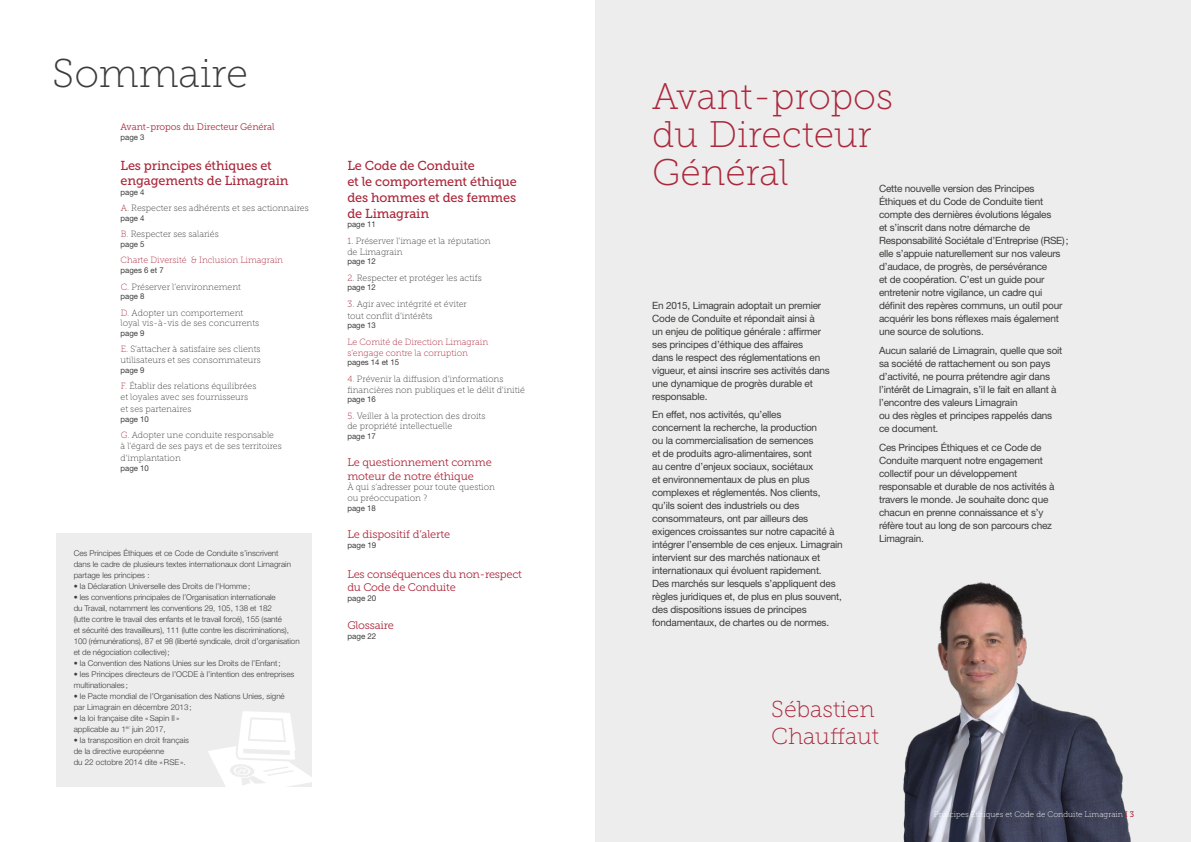
<style>
.page{position:relative;width:1191px;height:842px;background:#fff}
.page>*{position:absolute;margin:0;border:0;box-sizing:border-box;transform-origin:0 0}
.t1{font:40px "Museo Slab 100";color:#3c3c3b}
.t2{font:37px/38px "Museo Slab 100";color:#ab273b}
.t3{font:23px/27.6px "Museo Slab 100";color:#ab273b}
.t4{font:13px/16px "Museo Slab 500";letter-spacing:-.01em;color:#ab273b}
.t5{font:11px/13.2px "Museo Slab 300";letter-spacing:-.015em;color:#ab273b}
.t6{font:10px/13px "Helvetica Neue LT Std";letter-spacing:-.02em;color:#3c3c3b}
.t7{font:9.5px "Museo Slab 300";letter-spacing:-.01em;color:#ab273b}
.t8{font:9px/10.8px "Museo Slab 100";color:#3c3c3b}
.t9{font:9px/10.8px "Museo Slab 100";color:#ab273b}
.t10{font:300 8px/11px "Helvetica Neue LT Std";color:#3c3c3b}
.t11{font:8px "Helvetica Neue LT Std";color:#3c3c3b}
.t12{font:8px "Museo Slab 100";letter-spacing:.01em;color:#fff}
.s1{color:#a31929}
.s2{color:#ab273b}
.s3{font-family:"Museo 500";color:#ab273b}
.s4{font-family:"Museo Slab 500";color:#ab273b}
</style>
<div class="page">
<div style="left:595px;top:0;width:596px;height:842px;background:#ededed"></div>
<img style="left:903px;top:582px;width:228px;height:260px">
<div style="left:57px;top:533px;width:255px;height:254px;background:#ededed"></div>
<svg style="left:208px;top:711px;width:104px;height:76px"></svg>
<h1 class="t1" style="left:52px;top:51px;width:197px">Sommaire</h1>
<p class="t7" style="left:120px;top:122px;width:155px">Avant-propos du Directeur Général</p>
<p class="t11" style="left:120px;top:132px;width:25px">page 3</p>
<h3 class="t4" style="left:120px;top:157px;width:170px;line-height:15.6px">Les principes éthiques et engagements de Limagrain</h3>
<p class="t11" style="left:120px;top:187px;width:25px">page 4</p>
<p class="t8" style="left:121px;top:203px;width:189px"><span class="s1">A.</span> Respecter ses adhérents et ses actionnaires</p>
<p class="t11" style="left:120px;top:213px;width:25px">page 4</p>
<p class="t8" style="left:121px;top:229px;width:99px"><span class="s2">B.</span> Respecter ses salariés</p>
<p class="t11" style="left:120px;top:239px;width:25px">page 5</p>
<p class="t9" style="left:120px;top:255px;width:164px">Charte Diversité &amp; Inclusion Limagrain</p>
<p class="t11" style="left:120px;top:265px;width:45px">pages 6 et 7</p>
<p class="t8" style="left:121px;top:281px;width:122px"><span class="s2">C.</span> Préserver l’environnement</p>
<p class="t11" style="left:120px;top:291px;width:25px">page 8</p>
<p class="t8" style="left:120px;top:307px;width:140px"><span class="s2">D.</span> Adopter un comportement loyal vis-à-vis de ses concurrents</p>
<p class="t11" style="left:120px;top:328px;width:25px">page 9</p>
<p class="t8" style="left:120px;top:344px;width:142px"><span class="s2">E.</span> S’attacher à satisfaire ses clients utilisateurs et ses consommateurs</p>
<p class="t11" style="left:120px;top:365px;width:25px">page 9</p>
<p class="t8" style="left:120px;top:381px;width:137px"><span class="s2">F.</span> Établir des relations équilibrées et loyales avec ses fournisseurs</p>
<p class="t8" style="left:120px;top:404px;width:72px">et ses partenaires</p>
<p class="t11" style="left:120px;top:414px;width:30px">page 10</p>
<p class="t8" style="left:120px;top:430px;width:163px"><span class="s2">G.</span> Adopter une conduite responsable<br>à l’égard de ses pays et de ses territoires</p>
<p class="t8" style="left:120px;top:453px;width:62px">d’implantation</p>
<p class="t11" style="left:120px;top:463px;width:30px">page 10</p>
<p class="t10" style="left:74px;top:547px;width:219px">Ces Principes Éthiques et ce Code de Conduite s’inscrivent dans le cadre de plusieurs textes internationaux dont Limagrain partage les principes :</p>
<p class="t10" style="left:74px;top:580px;width:178px">• la Déclaration Universelle des Droits de l’Homme;</p>
<p class="t10" style="left:74px;top:591px;width:227px">• les conventions principales de l’Organisation internationale<br>du Travail, notamment les conventions 29, 105, 138 et 182<br>(lutte contre le travail des enfants et le travail forcé), 155 (santé<br>et sécurité des travailleurs), 111 (lutte contre les discriminations), 100 (rémunérations), 87 et 98 (liberté syndicale, droit d’organisation et de négociation collective);</p>
<p class="t10" style="left:74px;top:657px;width:208px">• la Convention des Nations Unies sur les Droits de l’Enfant;</p>
<p class="t10" style="left:74px;top:668px;width:222px">• les Principes directeurs de l’OCDE à l’intention des entreprises multinationales ;</p>
<p class="t10" style="left:74px;top:690px;width:213px">• le Pacte mondial de l’Organisation des Nations Unies, signé par Limagrain en décembre 2013;</p>
<p class="t10" style="left:74px;top:712px;width:107px">• la loi française dite «Sapin II » applicable au 1<sup>er</sup> juin 2017,</p>
<p class="t10" style="left:74px;top:734px;width:117px">• la transposition en droit français de la directive européenne<br>du 22 octobre 2014 dite «RSE».</p>
<h3 class="t4" style="left:347px;top:157px;width:171px">Le Code de Conduite<br>et le comportement éthique des hommes et des femmes de Limagrain</h3>
<p class="t11" style="left:347px;top:220px;width:30px">page 11</p>
<p class="t8" style="left:347px;top:235px;width:145px"><span class="s1">1.</span> Préserver l’image et la réputation de Limagrain</p>
<p class="t11" style="left:347px;top:257px;width:30px">page 12</p>
<p class="t8" style="left:348px;top:272px;width:136px"><span class="s1">2.</span> Respecter et protéger les actifs</p>
<p class="t11" style="left:347px;top:283px;width:30px">page 12</p>
<p class="t8" style="left:347px;top:298px;width:121px;line-height:12px"><span class="s1">3.</span> Agir avec intégrité et éviter tout conflit d’intérêts</p>
<p class="t11" style="left:347px;top:321px;width:30px">page 13</p>
<p class="t9" style="left:347px;top:336px;width:142px">Le Comité de Direction Limagrain s’engage contre la corruption</p>
<p class="t11" style="left:347px;top:358px;width:53px">pages 14 et 15</p>
<p class="t8" style="left:347px;top:373px;width:179px"><span class="s1">4.</span> Prévenir la diffusion d’informations financières non publiques et le délit d’initié</p>
<p class="t11" style="left:347px;top:394px;width:30px">page 16</p>
<p class="t8" style="left:347px;top:410px;width:140px"><span class="s1">5.</span> Veiller à la protection des droits de propriété intellectuelle</p>
<p class="t11" style="left:347px;top:431px;width:30px">page 17</p>
<p class="t5" style="left:347px;top:456px;width:146px">Le questionnement comme moteur de notre éthique</p>
<p class="t8" style="left:347px;top:482px;width:149px">À qui s’adresser pour toute question ou préoccupation ?</p>
<p class="t11" style="left:347px;top:503px;width:30px">page 18</p>
<p class="t5" style="left:347px;top:528px;width:104px">Le dispositif d’alerte</p>
<p class="t11" style="left:347px;top:540px;width:31px">page 19</p>
<p class="t5" style="left:347px;top:567px;width:176px">Les conséquences du non-respect du Code de Conduite</p>
<p class="t11" style="left:347px;top:593px;width:31px">page 20</p>
<p class="t5" style="left:347px;top:619px;width:48px">Glossaire</p>
<p class="t11" style="left:347px;top:631px;width:31px">page 22</p>
<h2 class="t2" style="left:652px;top:77px;width:242px">Avant-propos du Directeur<br>Général</h2>
<p class="t6" style="left:879px;top:182px;width:191px">Cette nouvelle version des Principes Éthiques et du Code de Conduite tient compte des dernières évolutions légales<br>et s’inscrit dans notre démarche de Responsabilité Sociétale d’Entreprise (RSE); elle s’appuie naturellement sur nos valeurs d’audace, de progrès, de persévérance<br>et de coopération. C’est un guide pour entretenir notre vigilance, un cadre qui définit des repères communs, un outil pour acquérir les bons réflexes mais également une source de solutions.</p>
<p class="t6" style="left:879px;top:344px;width:185px">Aucun salarié de Limagrain, quelle que soit sa société de rattachement ou son pays d’activité, ne pourra prétendre agir dans l’intérêt de Limagrain, s’il le fait en allant à l’encontre des valeurs Limagrain<br>ou des règles et principes rappelés dans ce document.</p>
<p class="t6" style="left:879px;top:440px;width:177px">Ces Principes Éthiques et ce Code de Conduite marquent notre engagement collectif pour un développement responsable et durable de nos activités à travers le monde. Je souhaite donc que chacun en prenne connaissance et s’y réfère tout au long de son parcours chez Limagrain.</p>
<p class="t6" style="left:652px;top:299px;width:179px">En 2015, Limagrain adoptait un premier Code de Conduite et répondait ainsi à<br>un enjeu de politique générale : affirmer ses principes d’éthique des affaires<br>dans le respect des réglementations en vigueur, et ainsi inscrire ses activités dans une dynamique de progrès durable et responsable.</p>
<p class="t6" style="left:652px;top:408px;width:192px">En effet, nos activités, qu’elles<br>concernent la recherche, la production<br>ou la commercialisation de semences<br>et de produits agro-alimentaires, sont<br>au centre d’enjeux sociaux, sociétaux<br>et environnementaux de plus en plus complexes et réglementés. Nos clients, qu’ils soient des industriels ou des consommateurs, ont par ailleurs des exigences croissantes sur notre capacité à intégrer l’ensemble de ces enjeux. Limagrain intervient sur des marchés nationaux et internationaux qui évoluent rapidement.<br>Des marchés sur lesquels s’appliquent des règles juridiques et, de plus en plus souvent, des dispositions issues de principes fondamentaux, de chartes ou de normes.</p>
<h3 class="t3" style="left:771px;top:695px;width:109px">Sébastien<br>Chauffaut</h3>
<p class="t12" style="left:933px;top:809px;width:202px">Principes Éthiques et Code de Conduite Limagrain <span class="s3">I</span> <span class="s4">3</span></p>
</div>
